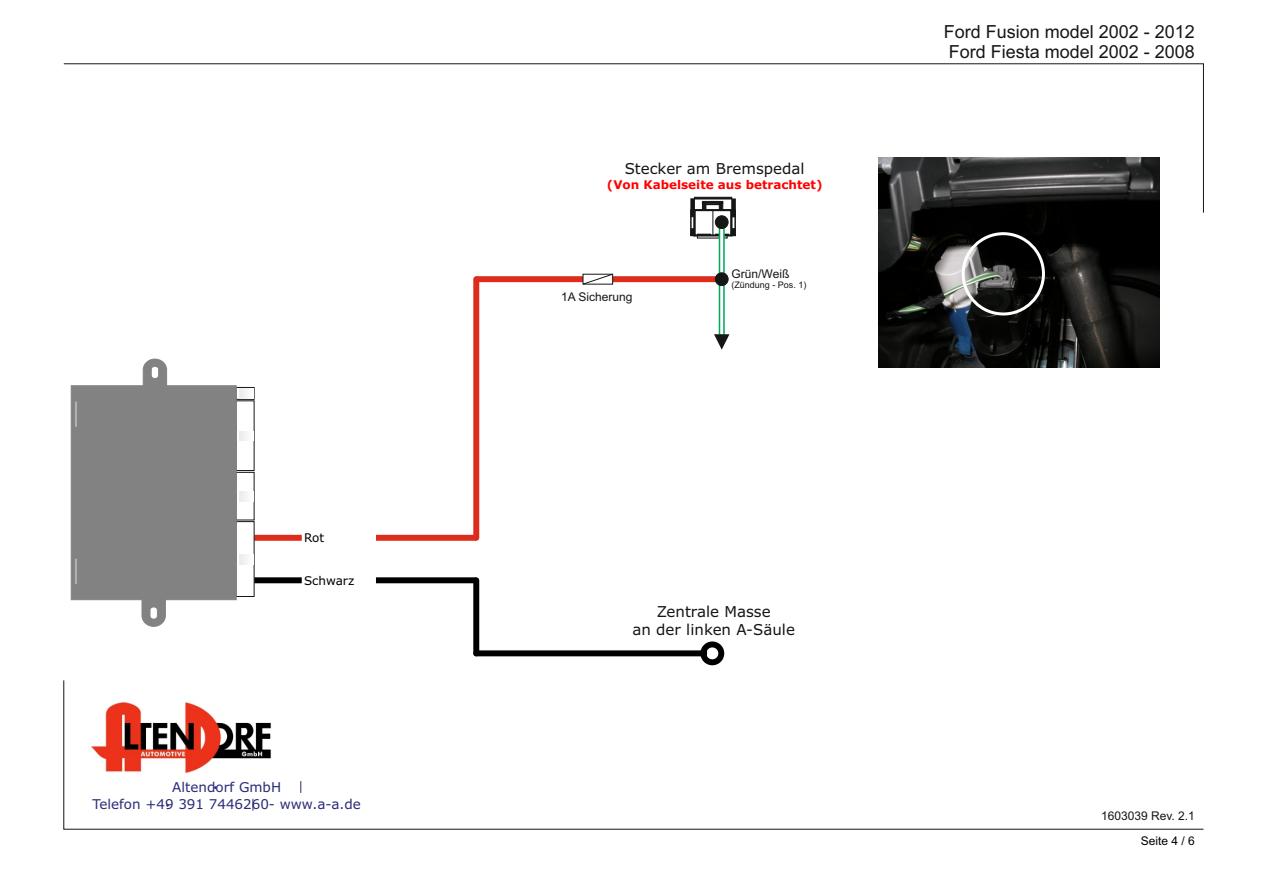
<style>
.page{position:relative;width:1263px;height:893px;background:#fff}
.page>*{position:absolute;margin:0;border:0;box-sizing:border-box;transform-origin:0 0}
.t1{font:18px/20.1px "Arial";color:#151616}
.t2{font:15px/18.3px "Verdana";color:#151616;text-align:center}
.t3{font:13.5px/16.4px "Verdana";color:#2b2c77;text-align:center}
.t4{font:12px "Arial";color:#151616}
.t5{font:700 12px "Verdana";color:#f00}
.t6{font:12px "Verdana";color:#000}
.t7{font:12px "Arial";color:#000}
.t8{font:9px "Arial";color:#151616}
</style>
<div class="page">
<div style="left:376px;top:535px;width:100px;height:6px;background:#dd2b1c"></div>
<div style="left:254px;top:535px;width:48px;height:6px;background:#dd2b1c"></div>
<div style="left:473px;top:580px;width:6px;height:73px;background:#000"></div>
<svg style="left:473px;top:641px;width:251px;height:24px"></svg>
<div style="left:376px;top:577px;width:100px;height:6px;background:#000"></div>
<div style="left:254px;top:577px;width:48px;height:6px;background:#000"></div>
<div style="left:473px;top:279px;width:6px;height:259px;background:#dd2b1c"></div>
<div style="left:693px;top:209px;width:39px;height:27px;border:2px solid #151616"></div>
<div style="left:731px;top:209px;width:5px;height:27px;border:1px solid #151616"></div>
<div style="left:690px;top:209px;width:5px;height:27px;border:1px solid #151616"></div>
<svg style="left:690px;top:213px;width:46px;height:4px"></svg>
<svg style="left:690px;top:228px;width:46px;height:8px"></svg>
<div style="left:719px;top:222px;width:6px;height:112px;background:#3cbb80"></div>
<hr style="left:720px;top:222px;width:3px;height:112px;background:#fff">
<div style="left:476px;top:276px;width:243px;height:6px;background:#dd2b1c"></div>
<svg style="left:582px;top:273px;width:32px;height:12px"></svg>
<div style="left:715px;top:216px;width:13px;height:13px;background:#151616;border:1px solid #151616;border-radius:50%"></div>
<div style="left:715px;top:273px;width:13px;height:13px;background:#151616;border:1px solid #151616;border-radius:50%"></div>
<svg style="left:714px;top:334px;width:15px;height:16px"></svg>
<img style="left:878px;top:213px;width:281px;height:155px">
<div style="left:962px;top:232px;width:83px;height:83px;border:3px solid #fff;border-radius:50%"></div>
<svg style="left:71px;top:359px;width:183px;height:268px"></svg>
<svg style="left:63px;top:63px;width:1141px;height:150px"></svg>
<svg style="left:63px;top:680px;width:1141px;height:149px"></svg>
<p class="t6" style="left:304px;top:533px;width:22px">Rot</p>
<p class="t6" style="left:304px;top:576px;width:52px">Schwarz</p>
<p class="t3" style="left:92px;top:780px;width:270px">Altendorf GmbH<br>Telefon +49 391 7446260- www.a-a.de</p>
<p class="t2" style="left:625px;top:161px;width:181px">Stecker am Bremspedal</p>
<p class="t5" style="left:607px;top:180px;width:217px">(Von Kabelseite aus betrachtet)</p>
<p class="t4" style="left:561px;top:292px;width:73px">1A Sicherung</p>
<p class="t4" style="left:731px;top:269px;width:60px">Grün/Weiß</p>
<p class="t8" style="left:731px;top:282px;width:77px">(Zündung - Pos. 1)</p>
<p class="t2" style="left:632px;top:604px;width:164px">Zentrale Masse<br>an der linken A-Säule</p>
<p class="t1" style="left:944px;top:24px;width:253px">Ford Fusion model 2002 - 2012<br>Ford Fiesta model 2002 - 2008</p>
<p class="t4" style="left:1101px;top:811px;width:95px">1603039 Rev. 2.1</p>
<p class="t7" style="left:1141px;top:837px;width:56px">Seite 4 / 6</p>
</div>
